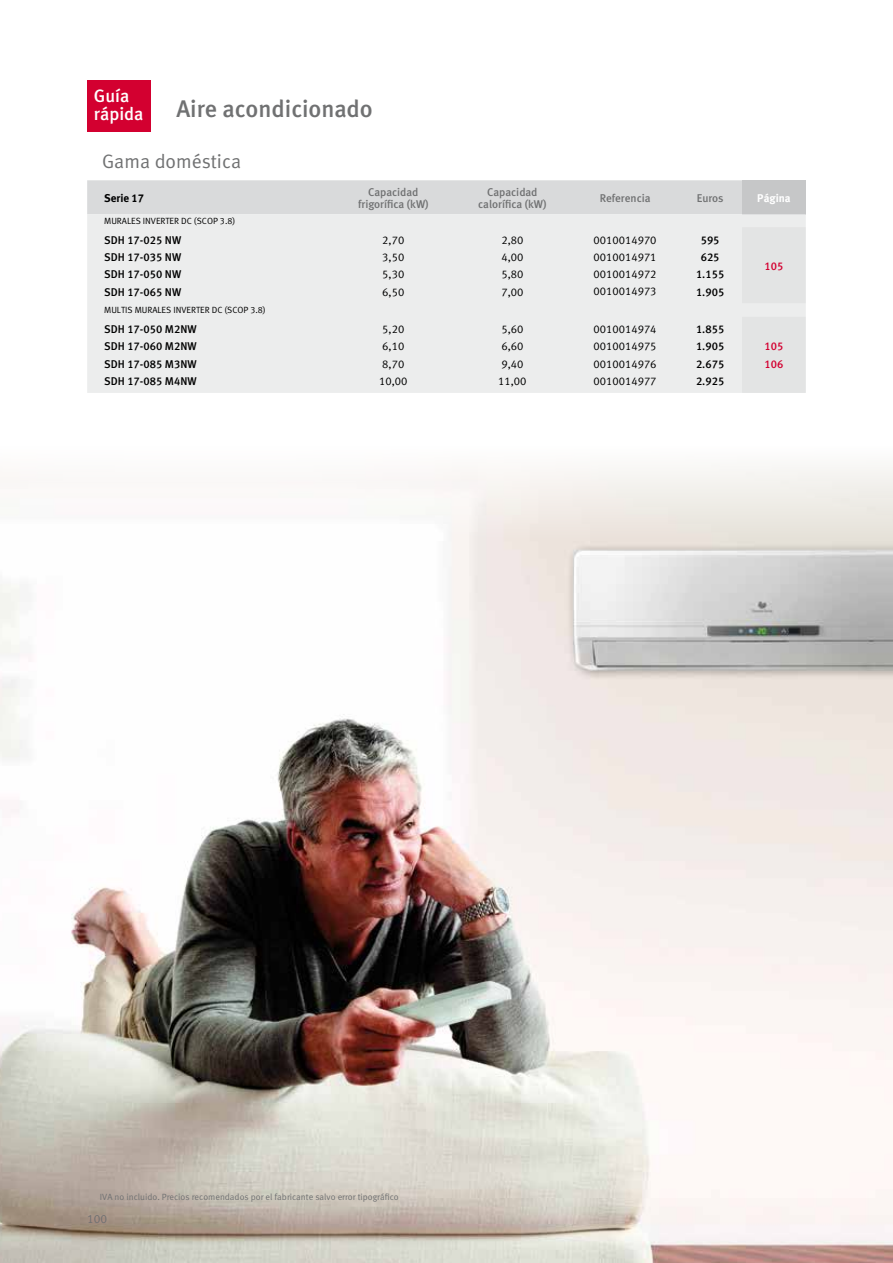
<style>
.page{position:relative;width:893px;height:1263px;background:#fff}
.page>*{position:absolute;margin:0;border:0;box-sizing:border-box;transform-origin:0 0}
.t1{font:24px "Meta Medium LF";color:#707172}
.t2{font:19.5px "Meta Normal LF";color:#707172}
.t3{font:18px/18px "Meta Medium LF";color:#fff}
.t4{font:12px "Meta Normal LF";color:#707172}
.t5{font:11.25px/17.2px "Meta Normal LF";color:#000;text-align:justify}
.t6{font:11.25px/17.2px "Meta Medium LF";color:#000;text-align:justify}
.t7{font:11.25px/12px "Meta Medium LF";letter-spacing:-.005em;color:#707172;text-align:center}
.t8{font:11.25px/17.2px "Meta Medium LF";color:#d30030}
.t9{font:11.25px "Meta Bold LF";color:#000}
.t10{font:11.25px "Meta Bold LF";color:#fff}
.t11{font:9px "Meta Normal LF";color:#707172}
.t12{font:9px "Meta Normal LF";color:#000}
</style>
<div class="page">
<img style="left:0;top:564px;width:893px;height:699px">
<div style="left:87px;top:180px;width:655px;height:34px;background:#d9dadb"></div>
<div style="left:742px;top:180px;width:64px;height:34px;background:#c6c7c8"></div>
<div style="left:87px;top:214px;width:719px;height:179px;background:#eceded"></div>
<svg style="left:742px;top:227px;width:64px;height:166px;background:#e3e4e4"></svg>
<div style="left:87px;top:81px;width:64px;height:51px;background:#d30030"></div>
<svg style="left:409px;top:467px;width:484px;height:97px"></svg>
<h3 class="t3" style="left:94px;top:86px;width:51px">Guía rápida</h3>
<h1 class="t1" style="left:176px;top:95px;width:198px">Aire acondicionado</h1>
<h2 class="t2" style="left:102px;top:149px;width:141px">Gama doméstica</h2>
<p class="t9" style="left:104px;top:191px;width:42px">Serie 17</p>
<p class="t7" style="left:358px;top:186px;width:72px">Capacidad frigorífica (kW)</p>
<p class="t7" style="left:478px;top:186px;width:70px">Capacidad calorífica (kW)</p>
<p class="t7" style="left:600px;top:192px;width:52px">Referencia</p>
<p class="t7" style="left:697px;top:192px;width:28px">Euros</p>
<p class="t10" style="left:757px;top:191px;width:35px">Página</p>
<p class="t12" style="left:104px;top:216px;width:133px">MURALES INVERTER DC (SCOP 3.8)</p>
<p class="t6" style="left:104px;top:231px;width:79px">SDH 17-025 NW SDH 17-035 NW SDH 17-050 NW SDH 17-065 NW</p>
<p class="t5" style="left:382px;top:231px;width:24px">2,70<br>3,50<br>5,30<br>6,50</p>
<p class="t5" style="left:501px;top:231px;width:24px">2,80<br>4,00<br>5,80<br>7,00</p>
<p class="t5" style="left:594px;top:231px;width:64px">0010014970<br>0010014971<br>0010014972<br>0010014973</p>
<p class="t6" style="left:696px;top:231px;width:30px;text-align:center">595<br>625<br>1.155<br>1.905</p>
<p class="t8" style="left:764px;top:257px;width:20px">105</p>
<p class="t12" style="left:104px;top:305px;width:163px">MULTIS MURALES INVERTER DC (SCOP 3.8)</p>
<p class="t6" style="left:104px;top:321px;width:94px">SDH 17-050 M2NW SDH 17-060 M2NW SDH 17-085 M3NW SDH 17-085 M4NW</p>
<p class="t5" style="left:379px;top:320px;width:30px;text-align:left">5,20<br>6,10<br>8,70<br>10,00</p>
<p class="t5" style="left:498px;top:320px;width:30px;text-align:left">5,60<br>6,60<br>9,40<br>11,00</p>
<p class="t5" style="left:594px;top:320px;width:64px">0010014974<br>0010014975<br>0010014976<br>0010014977</p>
<p class="t6" style="left:696px;top:320px;width:30px">1.855<br>1.905<br>2.675<br>2.925</p>
<p class="t8" style="left:764px;top:338px;width:20px">105<br>106</p>
<p class="t11" style="left:100px;top:1191px;width:300px">IVA no incluido. Precios recomendados por el fabricante salvo error tipográfico</p>
<p class="t4" style="left:87px;top:1212px;width:22px">100</p>
</div>
